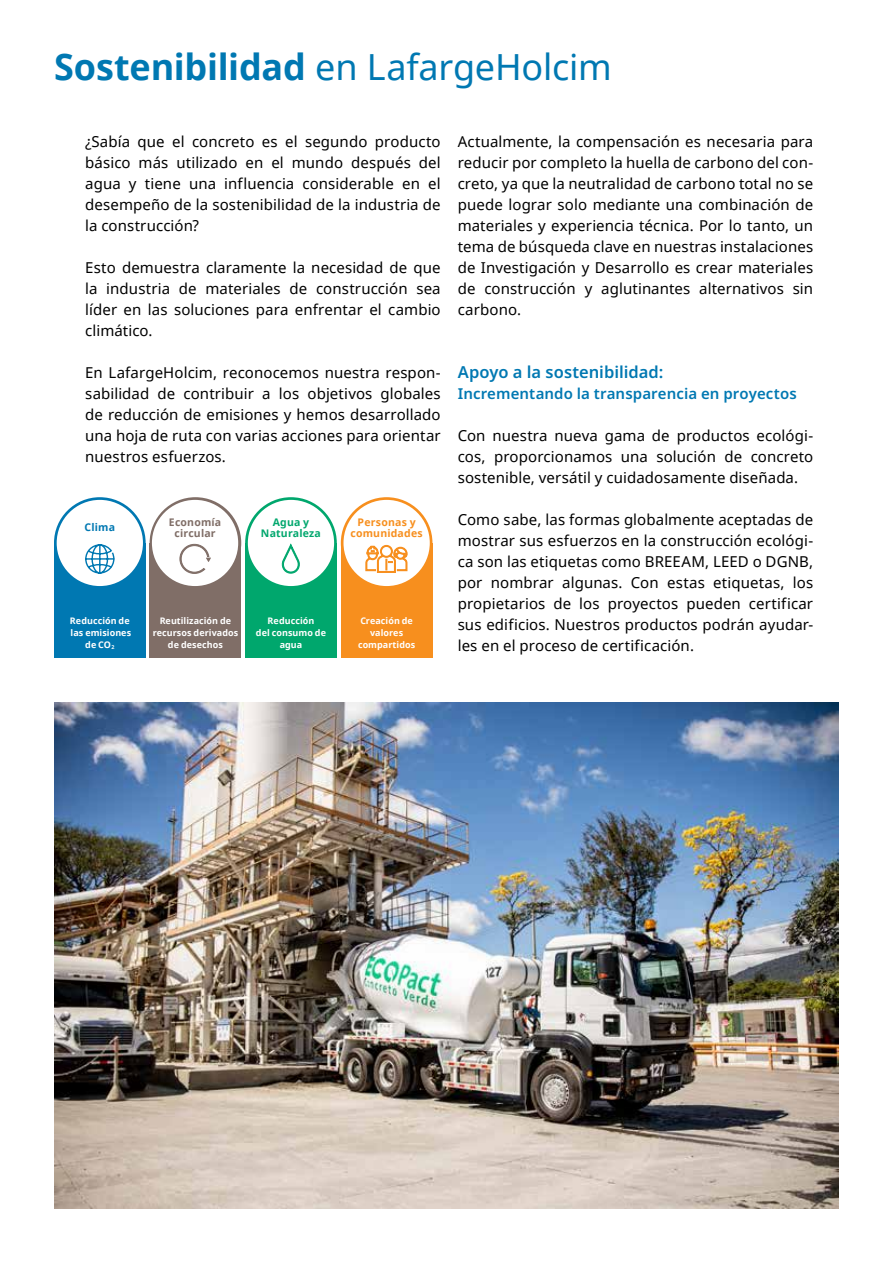
<style>
.page{position:relative;width:893px;height:1263px;background:#fff}
.page>*{position:absolute;margin:0;border:0;box-sizing:border-box;transform-origin:0 0}
.t1{font:36px "Noto Sans";letter-spacing:-.005em;color:#0078b2}
.t2{font:600 16.5px "Noto Sans";color:#0078b2}
.t3{font:15px/21px "Noto Sans";letter-spacing:.005em;color:#000;text-align:justify}
.t4{font:600 15px "Noto Sans";letter-spacing:.005em;color:#0078b2}
.t5{font:700 10.5px/10.5px "Noto Sans";letter-spacing:.02em;color:#f78f1e;text-align:center}
.t6{font:700 10.5px/10.5px "Noto Sans";letter-spacing:.015em;color:#806e67;text-align:center}
.t7{font:700 10.5px/10.5px "Noto Sans";letter-spacing:.015em;color:#00a76d;text-align:center}
.t8{font:700 10.5px "Noto Sans";letter-spacing:.015em;color:#0078b2}
.t9{font:700 9px/12px "Noto Sans";letter-spacing:.005em;color:#fff;text-align:center}
.s1{font-weight:700}
</style>
<div class="page">
<div style="left:54px;top:543px;width:92px;height:60px;background:#0078b2"></div>
<svg style="left:54px;top:497px;width:92px;height:92px"></svg>
<div style="left:57px;top:500px;width:86px;height:86px;background:#fff;border-radius:50%"></div>
<div style="left:150px;top:543px;width:91px;height:60px;background:#806e67"></div>
<svg style="left:150px;top:497px;width:91px;height:92px"></svg>
<div style="left:152px;top:500px;width:86px;height:86px;background:#fff;border-radius:50%"></div>
<div style="left:245px;top:543px;width:92px;height:60px;background:#00a76d"></div>
<svg style="left:245px;top:497px;width:92px;height:92px"></svg>
<div style="left:248px;top:500px;width:86px;height:86px;background:#fff;border-radius:50%"></div>
<div style="left:341px;top:543px;width:91px;height:60px;background:#f78f1e"></div>
<svg style="left:341px;top:497px;width:91px;height:92px"></svg>
<div style="left:343px;top:500px;width:87px;height:86px;background:#fff;border-radius:50%"></div>
<svg style="left:85px;top:544px;width:30px;height:30px"></svg>
<svg style="left:180px;top:544px;width:31px;height:30px"></svg>
<svg style="left:281px;top:544px;width:19px;height:29px"></svg>
<svg style="left:365px;top:545px;width:43px;height:28px"></svg>
<div style="left:54px;top:604px;width:92px;height:54px;background:#0078b2"></div>
<div style="left:150px;top:604px;width:91px;height:54px;background:#806e67"></div>
<div style="left:245px;top:604px;width:92px;height:54px;background:#00a76d"></div>
<div style="left:341px;top:604px;width:91px;height:54px;background:#f78f1e"></div>
<img style="left:54px;top:702px;width:785px;height:507px">
<h1 class="t1" style="left:54px;top:42px;width:559px"><span class="s1">Sostenibilidad</span> en LafargeHolcim</h1>
<p class="t3" style="left:85px;top:131px;width:357px">¿Sabía que el concreto es el segundo producto básico más utilizado en el mundo después del agua y tiene una influencia considerable en el desempeño de la sostenibilidad de la industria de la construcción?</p>
<p class="t3" style="left:85px;top:257px;width:357px">Esto demuestra claramente la necesidad de que la industria de materiales de construcción sea líder en las soluciones para enfrentar el cambio climático.</p>
<p class="t3" style="left:85px;top:362px;width:357px">En LafargeHolcim, reconocemos nuestra respon&shy;sabilidad de contribuir a los objetivos globales de reducción de emisiones y hemos desarrollado una hoja de ruta con varias acciones para orientar nuestros esfuerzos.</p>
<p class="t8" style="left:85px;top:520px;width:32px">Clima</p>
<p class="t6" style="left:169px;top:517px;width:54px">Economía circular</p>
<p class="t7" style="left:261px;top:517px;width:61px">Agua y<br>Naturaleza</p>
<p class="t5" style="left:351px;top:517px;width:74px">Personas y comunidades</p>
<p class="t9" style="left:70px;top:615px;width:63px">Reducción de las emisiones de CO<sub>2</sub></p>
<p class="t9" style="left:153px;top:615px;width:87px">Reutilización de recursos derivados de desechos</p>
<p class="t9" style="left:256px;top:615px;width:72px">Reducción<br>del consumo de agua</p>
<p class="t9" style="left:358px;top:615px;width:59px">Creación de valores compartidos</p>
<p class="t3" style="left:458px;top:131px;width:357px">Actualmente, la compensación es necesaria para reducir por completo la huella de carbono del con&shy;creto, ya que la neutralidad de carbono total no se puede lograr solo mediante una combinación de materiales y experiencia técnica. Por lo tanto, un tema de búsqueda clave en nuestras instalaciones de Investigación y Desarrollo es crear materiales de construcción y aglutinantes alternativos sin carbono.</p>
<p class="t2" style="left:458px;top:360px;width:207px">Apoyo a la sostenibilidad:</p>
<p class="t4" style="left:458px;top:383px;width:340px">Incrementando la transparencia en proyectos</p>
<p class="t3" style="left:458px;top:425px;width:357px">Con nuestra nueva gama de productos ecológi&shy;cos, proporcionamos una solución de concreto sostenible, versátil y cuidadosamente diseñada.</p>
<p class="t3" style="left:458px;top:509px;width:357px">Como sabe, las formas globalmente aceptadas de mostrar sus esfuerzos en la construcción ecológi&shy;ca son las etiquetas como BREEAM, LEED o DGNB, por nombrar algunas. Con estas etiquetas, los propietarios de los proyectos pueden certificar sus edificios. Nuestros productos podrán ayudar&shy;les en el proceso de certificación.</p>
</div>
